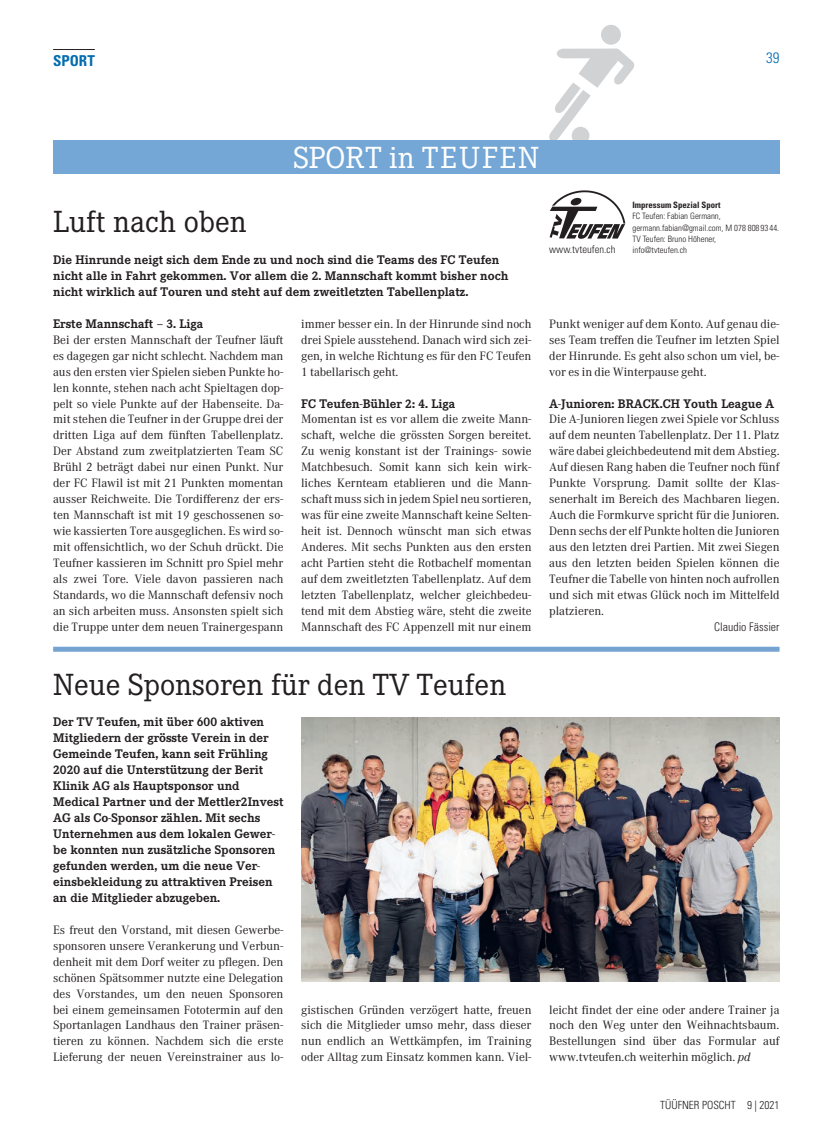
<style>
.page{position:relative;width:815px;height:1134px;background:#fff}
.page>*{position:absolute;margin:0;border:0;box-sizing:border-box;transform-origin:0 0}
.t1{font:30px "Corporate EBQ Regular 3";color:#231f20}
.t2{font:30px "Corporate EBQ Regular 3";letter-spacing:.05em;color:#fff}
.t3{font:700 condensed 15px "Univers LT Std";color:#006caf}
.t4{font:300 condensed 15px "Univers LT Std";color:#006caf}
.t5{font:700 12.25px/16px "Corporate EBQ";color:#231f20}
.t6{font:11.88px/16px "Corporate ABQ Regular 2";color:#231f20;text-align:justify}
.t7{font:300 condensed 11.88px "Univers LT Std";color:#231f20}
.t8{font:300 condensed 11.25px "Univers LT Std";color:#231f20}
.t9{font:300 condensed 10.62px "Univers LT Std";color:#231f20}
.t10{font:300 condensed 8.75px/11.2px "Univers LT Std";color:#231f20}
.t11{font:700 condensed 8.75px "Univers LT Std";color:#231f20}
.s1{font-family:"Corporate ABQ";font-style:italic}
</style>
<div class="page">
<svg style="left:549px;top:25px;width:85px;height:115px"></svg>
<hr style="left:53px;top:49px;width:42px;height:1px;background:#231f20">
<div style="left:53px;top:140px;width:727px;height:34px;background:#74a7d5"></div>
<img style="left:549px;top:190px;width:77px;height:49px">
<div style="left:53px;top:647px;width:727px;height:5px;background:#75a4d2"></div>
<img style="left:301px;top:718px;width:479px;height:263px">
<p class="t3" style="left:53px;top:51px;width:43px">SPORT</p>
<p class="t4" style="left:766px;top:49px;width:15px">39</p>
<h1 class="t2" style="left:294px;top:141px;width:247px">SPORT in TEUFEN</h1>
<h1 class="t1" style="left:53px;top:204px;width:195px">Luft nach oben</h1>
<p class="t5" style="left:53px;top:252px;width:457px">Die Hinrunde neigt sich dem Ende zu und noch sind die Teams des FC Teufen nicht alle in Fahrt gekommen. Vor allem die 2. Mannschaft kommt bisher noch nicht wirklich auf Touren und steht auf dem zweitletzten Tabellenplatz.</p>
<p class="t5" style="left:53px;top:316px;width:152px">Erste Mannschaft – 3. Liga</p>
<p class="t6" style="left:53px;top:332px;width:232px">Bei der ersten Mannschaft der Teufner läuft es dagegen gar nicht schlecht. Nachdem man aus den ersten vier Spielen sieben Punkte ho&shy;len konnte, stehen nach acht Spieltagen dop&shy;pelt so viele Punkte auf der Habenseite. Da&shy;mit stehen die Teufner in der Gruppe drei der dritten Liga auf dem fünften Tabellenplatz.<br>Der Abstand zum zweitplatzierten Team SC Brühl 2 beträgt dabei nur einen Punkt. Nur der FC Flawil ist mit 21 Punkten momentan ausser Reichweite. Die Tordifferenz der ers&shy;ten Mannschaft ist mit 19 geschossenen so&shy;wie kassierten Tore ausgeglichen. Es wird so&shy;mit offensichtlich, wo der Schuh drückt. Die Teufner kassieren im Schnitt pro Spiel mehr als zwei Tore. Viele davon passieren nach Standards, wo die Mannschaft defensiv noch an sich arbeiten muss. Ansonsten spielt sich die Truppe unter dem neuen Trainergespann</p>
<p class="t6" style="left:301px;top:316px;width:232px">immer besser ein. In der Hinrunde sind noch drei Spiele ausstehend. Danach wird sich zei&shy;gen, in welche Richtung es für den FC Teufen 1 tabellarisch geht.</p>
<p class="t5" style="left:301px;top:395px;width:156px">FC Teufen-Bühler 2: 4. Liga</p>
<p class="t6" style="left:301px;top:411px;width:232px">Momentan ist es vor allem die zweite Mann&shy;schaft, welche die grössten Sorgen bereitet.<br>Zu wenig konstant ist der Trainings- sowie Matchbesuch. Somit kann sich kein wirk&shy;liches Kernteam etablieren und die Mann&shy;schaft muss sich in jedem Spiel neu sortieren, was für eine zweite Mannschaft keine Selten&shy;heit ist. Dennoch wünscht man sich etwas Anderes. Mit sechs Punkten aus den ersten acht Partien steht die Rotbachelf momentan auf dem zweitletzten Tabellenplatz. Auf dem letzten Tabellenplatz, welcher gleichbedeu&shy;tend mit dem Abstieg wäre, steht die zweite Mannschaft des FC Appenzell mit nur einem</p>
<p class="t9" style="left:549px;top:243px;width:68px">www.tvteufen.ch</p>
<p class="t11" style="left:632px;top:200px;width:89px">Impressum Spezial Sport</p>
<p class="t10" style="left:632px;top:211px;width:148px">FC Teufen: Fabian Germann, germann.fabian@gmail.com, M 078 808 93 44.<br>TV Teufen: Bruno Höhener,<br>info@tvteufen.ch</p>
<p class="t6" style="left:549px;top:316px;width:232px">Punkt weniger auf dem Konto. Auf genau die&shy;ses Team treffen die Teufner im letzten Spiel der Hinrunde. Es geht also schon um viel, be&shy;vor es in die Winterpause geht.</p>
<p class="t5" style="left:549px;top:395px;width:227px">A-Junioren: BRACK.CH Youth League A</p>
<p class="t6" style="left:549px;top:411px;width:232px">Die A-Junioren liegen zwei Spiele vor Schluss auf dem neunten Tabellenplatz. Der 11. Platz wäre dabei gleichbedeutend mit dem Abstieg.<br>Auf diesen Rang haben die Teufner noch fünf Punkte Vorsprung. Damit sollte der Klas&shy;senerhalt im Bereich des Machbaren liegen.<br>Auch die Formkurve spricht für die Junioren.<br>Denn sechs der elf Punkte holten die Junioren aus den letzten drei Partien. Mit zwei Siegen aus den letzten beiden Spielen können die Teufner die Tabelle von hinten noch aufrollen und sich mit etwas Glück noch im Mittelfeld platzieren.</p>
<p class="t7" style="left:714px;top:619px;width:67px">Claudio Fässier</p>
<h1 class="t1" style="left:53px;top:667px;width:455px">Neue Sponsoren für den TV Teufen</h1>
<p class="t5" style="left:53px;top:714px;width:232px">Der TV Teufen, mit über 600 aktiven Mitgliedern der grösste Verein in der Gemeinde Teufen, kann seit Frühling 2020 auf die Unterstützung der Berit Klinik AG als Hauptsponsor und Medical Partner und der Mettler2Invest AG als Co-Sponsor zählen. Mit sechs Unternehmen aus dem lokalen Gewer&shy;be konnten nun zusätzliche Sponsoren gefunden werden, um die neue Ver&shy;einsbekleidung zu attraktiven Preisen an die Mitglieder abzugeben.</p>
<p class="t6" style="left:53px;top:922px;width:232px">Es freut den Vorstand, mit diesen Gewerbe&shy;sponsoren unsere Verankerung und Verbun&shy;denheit mit dem Dorf weiter zu pflegen. Den schönen Spätsommer nutzte eine Delegation des Vorstandes, um den neuen Sponsoren bei einem gemeinsamen Fototermin auf den Sportanlagen Landhaus den Trainer präsen&shy;tieren zu können. Nachdem sich die erste Lieferung der neuen Vereinstrainer aus lo-</p>
<p class="t6" style="left:301px;top:1001px;width:232px">gistischen Gründen verzögert hatte, freuen sich die Mitglieder umso mehr, dass dieser nun endlich an Wettkämpfen, im Training oder Alltag zum Einsatz kommen kann. Viel-</p>
<p class="t6" style="left:549px;top:1001px;width:232px">leicht findet der eine oder andere Trainer ja noch den Weg unter den Weihnachtsbaum.<br>Bestellungen sind über das Formular auf www.tvteufen.ch weiterhin möglich. <span class="s1">pd</span></p>
<p class="t8" style="left:660px;top:1098px;width:121px">TÜÜFNER POSCHT 9 | 2021</p>
</div>
